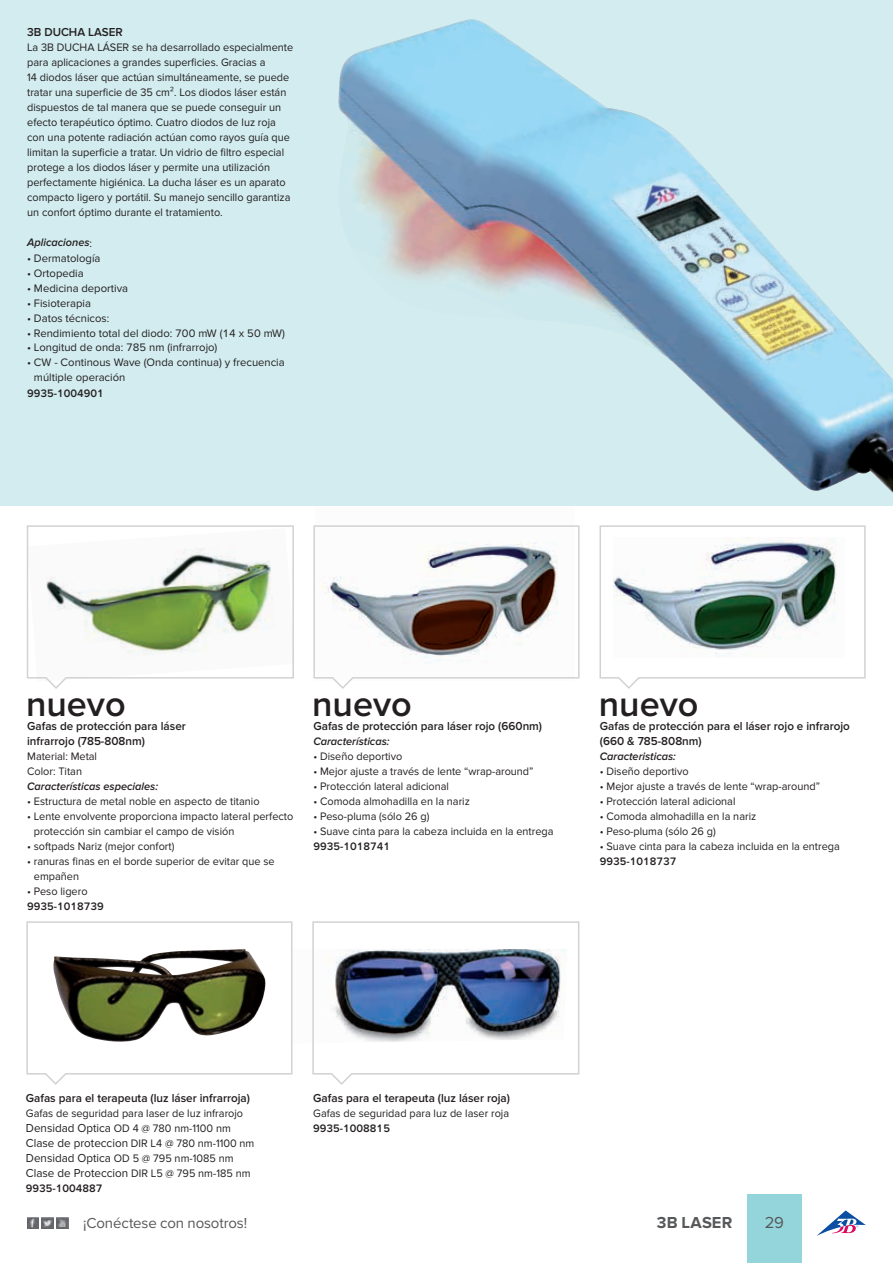
<style>
.page{position:relative;width:893px;height:1263px;background:#fff}
.page>*{position:absolute;margin:0;border:0;box-sizing:border-box;transform-origin:0 0}
.t1{font:600 36px "Proxima Nova";color:#231f20}
.t2{font:700 16.5px "Proxima Nova";letter-spacing:.01em;color:#57585a}
.t3{font:16.5px "Proxima Nova";color:#57585a}
.t4{font:15px "Proxima Nova";letter-spacing:-.01em;color:#57585a}
.t5{font:600 12px/15px "Proxima Nova";color:#231f20}
.t6{font:12px "Proxima Nova";color:#231f20}
.t7{font:11.25px/15px "Proxima Nova";color:#231f20}
.t8{font:600 11.25px "Proxima Nova";color:#231f20}
.t9{font:italic 600 11.25px "Proxima Nova";color:#231f20}
.s1{font-weight:400;font-style:normal}
.s2{font-size:12px}
.s3{font-size:11.25px}
</style>
<div class="page">
<div style="left:747px;top:1195px;width:54px;height:68px;background:#93d5da"></div>
<svg style="left:816px;top:1210px;width:50px;height:26px"></svg>
<svg style="left:599px;top:525px;width:267px;height:164px"></svg>
<svg style="left:313px;top:525px;width:267px;height:164px"></svg>
<svg style="left:26px;top:525px;width:268px;height:164px"></svg>
<div style="left:0;top:0;width:893px;height:506px;background:#d2ecef"></div>
<img style="left:338px;top:19px;width:555px;height:474px">
<img style="left:312px;top:921px;width:268px;height:164px">
<svg style="left:26px;top:921px;width:267px;height:164px"></svg>
<svg style="left:27px;top:1217px;width:41px;height:11px"></svg>
<p class="t5" style="left:27px;top:25px;width:97px">3B DUCHA LASER</p>
<p class="t7" style="left:27px;top:40px;width:268px">La 3B DUCHA LÁSER se ha desarrollado especialmente para aplicaciones a grandes superficies. Gracias a<br>14 diodos láser que actúan simultáneamente, se puede tratar una superficie de 35 cm². Los diodos láser están dispuestos de tal manera que se puede conseguir un efecto terapéutico óptimo. Cuatro diodos de luz roja con una potente radiación actúan como rayos guía que limitan la superficie a tratar. Un vidrio de filtro especial protege a los diodos láser y permite una utilización perfectamente higiénica. La ducha láser es un aparato compacto ligero y portátil. Su manejo sencillo garantiza un confort óptimo durante el tratamiento.</p>
<p class="t9" style="left:27px;top:236px;width:66px">Aplicaciones<span class="s1">:</span></p>
<p class="t7" style="left:27px;top:250px;width:75px">• Dermatología</p>
<p class="t7" style="left:27px;top:265px;width:58px">• Ortopedia</p>
<p class="t7" style="left:27px;top:280px;width:102px">• Medicina deportiva</p>
<p class="t7" style="left:27px;top:295px;width:65px">• Fisioterapia</p>
<p class="t7" style="left:27px;top:310px;width:84px">• Datos técnicos:</p>
<p class="t7" style="left:27px;top:325px;width:259px">• Rendimiento total del diodo: 700 mW (14 x 50 mW)</p>
<p class="t7" style="left:27px;top:340px;width:192px">• Longitud de onda: 785 nm (infrarrojo)</p>
<p class="t7" style="left:34px;top:355px;width:252px;text-indent:-7px">• CW - Continous Wave (Onda continua) y frecuencia múltiple operación</p>
<p class="t8" style="left:27px;top:386px;width:78px">9935-1004901</p>
<h1 class="t1" style="left:26px;top:683px;width:101px">nuevo</h1>
<h1 class="t1" style="left:312px;top:683px;width:101px">nuevo</h1>
<h1 class="t1" style="left:599px;top:683px;width:101px">nuevo</h1>
<p class="t5" style="left:27px;top:718px;width:160px">Gafas de protección para láser infrarrojo (785-808nm)</p>
<p class="t7" style="left:27px;top:748px;width:71px">Material: Metal<br>Color: Titan</p>
<p class="t9" style="left:27px;top:779px;width:132px">Características especiales:</p>
<p class="t7" style="left:27px;top:793px;width:234px">• Estructura de metal noble en aspecto de titanio</p>
<p class="t7" style="left:34px;top:808px;width:261px;text-indent:-7px">• Lente envolvente proporciona impacto lateral perfecto protección sin cambiar el campo de visión</p>
<p class="t7" style="left:27px;top:838px;width:149px">• softpads Nariz (mejor confort)</p>
<p class="t7" style="left:34px;top:853px;width:242px;text-indent:-7px">• ranuras finas en el borde superior de evitar que se empañen</p>
<p class="t7" style="left:27px;top:883px;width:62px">• Peso ligero</p>
<p class="t8" style="left:27px;top:899px;width:78px">9935-1018739</p>
<p class="t5" style="left:313px;top:718px;width:230px">Gafas de protección para láser rojo (660nm)</p>
<p class="t9" style="left:313px;top:734px;width:78px">Características:</p>
<p class="t7" style="left:313px;top:748px;width:90px">• Diseño deportivo</p>
<p class="t7" style="left:313px;top:763px;width:222px">• Mejor ajuste a través de lente “wrap-around”</p>
<p class="t7" style="left:313px;top:778px;width:137px">• Protección lateral adicional</p>
<p class="t7" style="left:313px;top:793px;width:158px">• Comoda almohadilla en la nariz</p>
<p class="t7" style="left:313px;top:808px;width:117px">• Peso-pluma (sólo 26 g)</p>
<p class="t7" style="left:313px;top:823px;width:242px">• Suave cinta para la cabeza incluida en la entrega</p>
<p class="t8" style="left:313px;top:839px;width:78px">9935-1018741</p>
<p class="t5" style="left:600px;top:718px;width:252px">Gafas de protección para el láser rojo e infrarojo (660 &amp; 785-808nm)</p>
<p class="t9" style="left:600px;top:749px;width:78px">Caracteristicas:</p>
<p class="t7" style="left:600px;top:763px;width:90px">• Diseño deportivo</p>
<p class="t7" style="left:600px;top:778px;width:222px">• Mejor ajuste a través de lente “wrap-around”</p>
<p class="t7" style="left:600px;top:793px;width:137px">• Protección lateral adicional</p>
<p class="t7" style="left:600px;top:808px;width:158px">• Comoda almohadilla en la nariz</p>
<p class="t7" style="left:600px;top:823px;width:117px">• Peso-pluma (sólo 26 g)</p>
<p class="t7" style="left:600px;top:838px;width:242px">• Suave cinta para la cabeza incluida en la entrega</p>
<p class="t8" style="left:600px;top:854px;width:78px">9935-1018737</p>
<p class="t5" style="left:26px;top:1091px;width:226px">Gafas para el terapeuta (luz láser infrarroja)</p>
<p class="t7" style="left:26px;top:1106px;width:230px">Gafas de seguridad para laser de luz infrarojo <span class="s2">Densidad Optica</span> OD 4 @ 780 nm-1100 nm <span class="s2">Clase de proteccion</span> DIR L4 @ 780 nm-1100 nm <span class="s2">Densidad Optica</span> OD 5 @ 795 nm-1085 nm</p>
<p class="t6" style="left:26px;top:1166px;width:226px">Clase de Proteccion <span class="s3">DIR L5 @ 795 nm-185 nm</span></p>
<p class="t8" style="left:26px;top:1182px;width:78px">9935-1004887</p>
<p class="t5" style="left:313px;top:1091px;width:198px">Gafas para el terapeuta (luz láser roja)</p>
<p class="t7" style="left:313px;top:1106px;width:197px">Gafas de seguridad para luz de laser roja</p>
<p class="t8" style="left:313px;top:1122px;width:78px">9935-1008815</p>
<h3 class="t4" style="left:83px;top:1214px;width:166px">¡Conéctese con nosotros!</h3>
<h2 class="t3" style="left:765px;top:1213px;width:21px">29</h2>
<h2 class="t2" style="left:657px;top:1213px;width:77px">3B LASER</h2>
</div>
